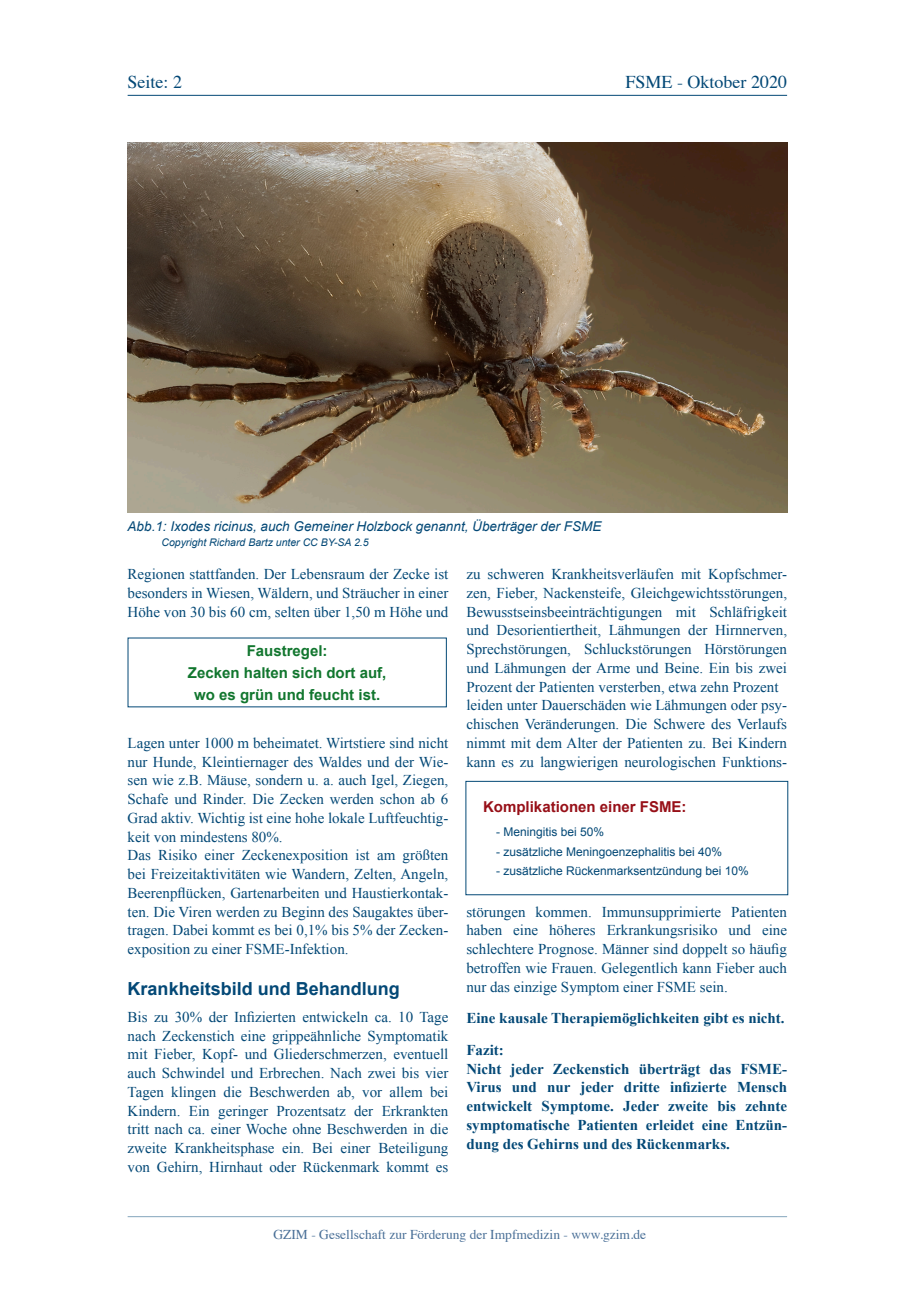
<style>
.page{position:relative;width:919px;height:1289px;background:#fff}
.page>*{position:absolute;margin:0;border:0;box-sizing:border-box;transform-origin:0 0}
.t1{font:700 18px "Arial";color:#034876}
.t2{font:18px "Times";color:#034876}
.t3{font:15px/18.8px "Times New Roman";color:#034876;text-align:justify}
.t4{font:700 15px/18.8px "Times New Roman";color:#034876;text-align:justify}
.Artikel_Inhalt{font:700 15px/21.6px "Arial";color:#11762e;text-align:center}
.t5{font:700 15px "Arial";color:#971018}
.Tabellenerläuterung{font:italic 13.5px "Arial";color:#034876}
.nächste_Ausgabe{font:13.5px "Times";color:#496f97}
.t6{font:12px "Arial";color:#034876}
.Tabellenerläuterung-2{font:italic 10.5px "Arial";color:#034876}
</style>
<div class="page">
<hr style="left:128px;top:95px;width:659px;height:1px;background:#034876">
<hr style="left:128px;top:1216px;width:659px;height:1px;background:#034876">
<img style="left:128px;top:142px;width:659px;height:371px">
<div style="left:465px;top:781px;width:323px;height:114px;border:1px solid #034876"></div>
<p class="t2" style="left:128px;top:65px;width:56px">Seite: 2</p>
<p class="t2" style="left:625px;top:65px;width:163px">FSME - Oktober 2020</p>
<p class="Tabellenerläuterung" style="left:128px;top:517px;width:475px">Abb.1: Ixodes ricinus, auch Gemeiner Holzbock genannt, Überträger der FSME</p>
<p class="Tabellenerläuterung-2" style="left:161px;top:535px;width:209px">Copyright Richard Bartz unter CC BY-SA 2.5</p>
<p class="t3" style="left:128px;top:564px;width:322px">Regionen stattfanden. Der Lebensraum der Zecke ist besonders in Wiesen, Wäldern, und Sträucher in einer Höhe von 30 bis 60 cm, selten über 1,50 m Höhe und</p>
<p class="Artikel_Inhalt" style="left:188px;top:640px;width:200px">Faustregel:<br>Zecken halten sich dort auf, wo es grün und feucht ist.</p>
<p class="t3" style="left:128px;top:733px;width:322px">Lagen unter 1000 m beheimatet. Wirtstiere sind nicht nur Hunde, Kleintiernager des Waldes und der Wie&shy;sen wie z.B. Mäuse, sondern u. a. auch Igel, Ziegen, Schafe und Rinder. Die Zecken werden schon ab 6<br>Grad aktiv. Wichtig ist eine hohe lokale Luftfeuchtig&shy;keit von mindestens 80%.</p>
<p class="t3" style="left:128px;top:845px;width:322px">Das Risiko einer Zeckenexposition ist am größten bei Freizeitaktivitäten wie Wandern, Zelten, Angeln, Beerenpflücken, Gartenarbeiten und Haustierkontak&shy;ten. Die Viren werden zu Beginn des Saugaktes über&shy;tragen. Dabei kommt es bei 0,1% bis 5% der Zecken&shy;exposition zu einer FSME-Infektion.</p>
<p class="t1" style="left:128px;top:976px;width:274px">Krankheitsbild und Behandlung</p>
<p class="t3" style="left:128px;top:1007px;width:322px">Bis zu 30% der Infizierten entwickeln ca. 10 Tage nach Zeckenstich eine grippeähnliche Symptomatik mit Fieber, Kopf- und Gliederschmerzen, eventuell auch Schwindel und Erbrechen. Nach zwei bis vier Tagen klingen die Beschwerden ab, vor allem bei Kindern. Ein geringer Prozentsatz der Erkrankten tritt nach ca. einer Woche ohne Beschwerden in die zweite Krankheitsphase ein. Bei einer Beteiligung von Gehirn, Hirnhaut oder Rückenmark kommt es</p>
<p class="t3" style="left:466px;top:564px;width:322px">zu schweren Krankheitsverläufen mit Kopfschmer&shy;zen, Fieber, Nackensteife, Gleichgewichtsstörungen, Bewusstseinsbeeinträchtigungen mit Schläfrigkeit und Desorientiertheit, Lähmungen der Hirnnerven, Sprechstörungen, Schluckstörungen Hörstörungen und Lähmungen der Arme und Beine. Ein bis zwei Prozent der Patienten versterben, etwa zehn Prozent</p>
<p class="t3" style="left:466px;top:695px;width:322px">leiden unter Dauerschäden wie Lähmungen oder psy&shy;chischen Veränderungen. Die Schwere des Verlaufs nimmt mit dem Alter der Patienten zu. Bei Kindern kann es zu langwierigen neurologischen Funktions-</p>
<p class="t5" style="left:483px;top:796px;width:205px">Komplikationen einer FSME:</p>
<p class="t6" style="left:496px;top:823px;width:110px">- Meningitis bei 50%</p>
<p class="t6" style="left:496px;top:843px;width:228px">- zusätzliche Meningoenzephalitis bei 40%</p>
<p class="t6" style="left:496px;top:863px;width:254px">- zusätzliche Rückenmarksentzündung bei 10%</p>
<p class="t3" style="left:466px;top:902px;width:322px">störungen kommen. Immunsupprimierte Patienten haben eine höheres Erkrankungsrisiko und eine schlechtere Prognose. Männer sind doppelt so häufig betroffen wie Frauen. Gelegentlich kann Fieber auch nur das einzige Symptom einer FSME sein.</p>
<p class="t4" style="left:466px;top:1008px;width:320px">Eine kausale Therapiemöglichkeiten gibt es nicht.</p>
<p class="t4" style="left:466px;top:1039px;width:39px">Fazit:</p>
<p class="t4" style="left:466px;top:1058px;width:322px">Nicht jeder Zeckenstich überträgt das FSME-Virus und nur jeder dritte infizierte Mensch entwickelt Symptome. Jeder zweite bis zehnte symptomatische Patienten erleidet eine Entzün&shy;dung des Gehirns und des Rückenmarks.</p>
<p class="nächste_Ausgabe" style="left:273px;top:1221px;width:374px">GZIM - Gesellschaft zur Förderung der Impfmedizin - www.gzim.de</p>
</div>
